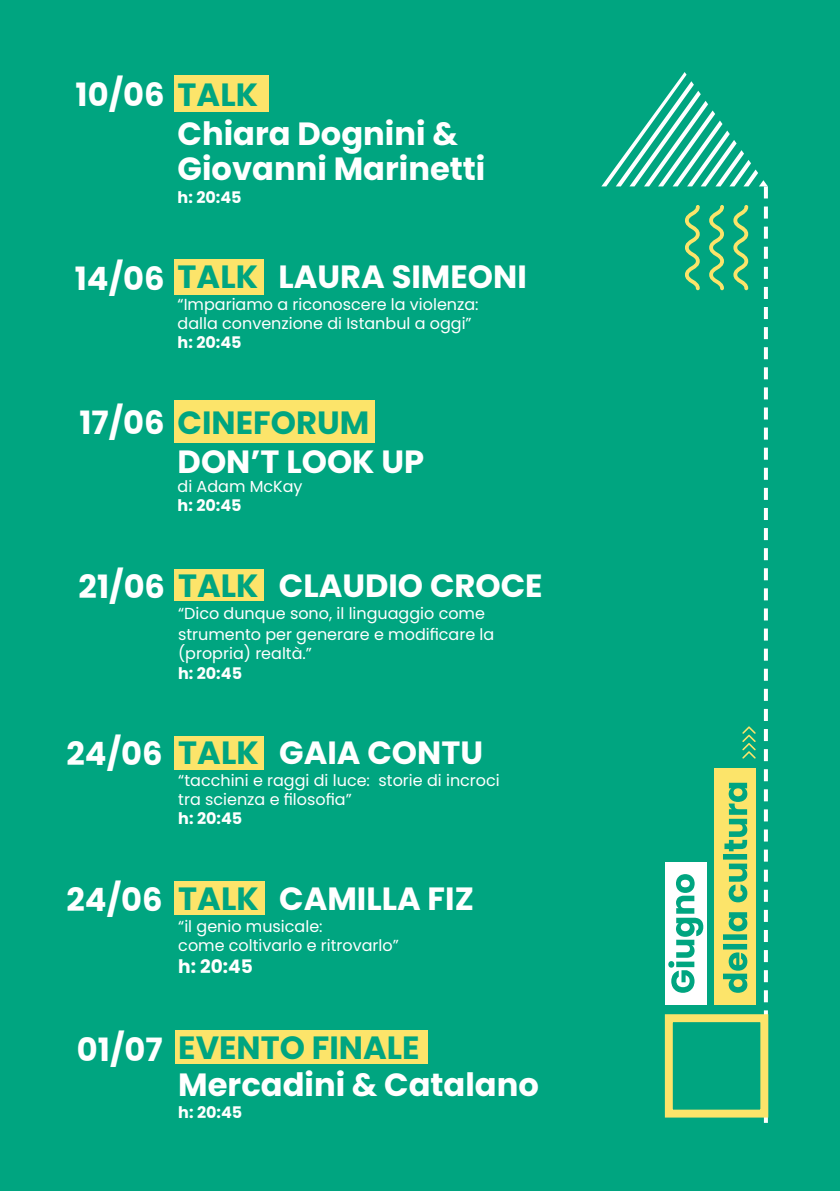
<style>
.page{position:relative;width:840px;height:1191px;background:#fff}
.page>*{position:absolute;margin:0;border:0;box-sizing:border-box;transform-origin:0 0}
.t1{font:700 32.2px/35px "Poppins";color:#fff}
.t2{font:700 32.2px "Poppins";color:#00a580}
.t3{font:700 18.6px "Poppins";color:#fff}
.t4{font:16px/21.6px "Poppins";color:#fff}
.t5{font:700 16px "Poppins";color:#fff}
.s1{color:#00a580}
.s2{color:#fff}
</style>
<div class="page">
<div style="left:0;top:0;width:839px;height:1191px;background:#00a580"></div>
<div style="left:174px;top:76px;width:94px;height:36px;background:#fce46a"></div>
<div style="left:174px;top:259px;width:89px;height:36px;background:#fce46a"></div>
<div style="left:174px;top:400px;width:200px;height:43px;background:#fce46a"></div>
<div style="left:174px;top:569px;width:89px;height:31px;background:#fce46a"></div>
<div style="left:174px;top:736px;width:89px;height:34px;background:#fce46a"></div>
<div style="left:174px;top:881px;width:91px;height:33px;background:#fce46a"></div>
<div style="left:174px;top:1030px;width:253px;height:33px;background:#fce46a"></div>
<svg style="left:601px;top:72px;width:166px;height:1051px"></svg>
<p class="t1" style="left:76px;top:77px;width:184px">10/06 <span class="s1">TALK</span></p>
<p class="t1" style="left:177px;top:116px;width:309px">Chiara Dognini &amp;<br>Giovanni Marinetti</p>
<p class="t5" style="left:177px;top:188px;width:65px">h: 20:45</p>
<p class="t1" style="left:75px;top:260px;width:453px">14/06 <span class="s1">TALK</span> LAURA SIMEONI</p>
<p class="t4" style="left:177px;top:294px;width:302px">“Impariamo a riconoscere la violenza:</p>
<p class="t4" style="left:177px;top:313px;width:295px">dalla convenzione di Istanbul a oggi”</p>
<p class="t5" style="left:177px;top:333px;width:65px">h: 20:45</p>
<p class="t2" style="left:79px;top:404px;width:291px"><span class="s2">17/06</span> CINEFORUM</p>
<p class="t1" style="left:177px;top:444px;width:248px">DON’T LOOK UP</p>
<p class="t4" style="left:177px;top:475px;width:126px">di Adam McKay</p>
<p class="t5" style="left:177px;top:496px;width:65px">h: 20:45</p>
<p class="t1" style="left:79px;top:568px;width:465px">21/06 <span class="s1">TALK</span> CLAUDIO CROCE</p>
<p class="t4" style="left:178px;top:602px;width:317px">“Dico dunque sono, il linguaggio come strumento per generare e modificare la</p>
<p class="t4" style="left:178px;top:643px;width:135px">(propria) realtà.”</p>
<p class="t5" style="left:178px;top:663px;width:65px">h: 20:45</p>
<p class="t1" style="left:67px;top:736px;width:98px">24/06</p>
<p class="t1" style="left:178px;top:735px;width:306px"><span class="s1">TALK</span> GAIA CONTU</p>
<p class="t4" style="left:178px;top:771px;width:323px;line-height:19.2px">“tacchini e raggi di luce: storie di incroci tra scienza e filosofia”</p>
<p class="t5" style="left:178px;top:809px;width:65px">h: 20:45</p>
<p class="t1" style="left:67px;top:882px;width:98px">24/06</p>
<p class="t1" style="left:178px;top:881px;width:297px"><span class="s1">TALK</span> CAMILLA FIZ</p>
<p class="t4" style="left:178px;top:915px;width:146px">“il genio musicale:</p>
<p class="t4" style="left:178px;top:934px;width:222px">come coltivarlo e ritrovarlo”</p>
<p class="t3" style="left:178px;top:956px;width:76px">h: 20:45</p>
<p class="t1" style="left:77px;top:1032px;width:87px">01/07</p>
<p class="t2" style="left:178px;top:1029px;width:242px">EVENTO FINALE</p>
<p class="t1" style="left:178px;top:1067px;width:362px">Mercadini &amp; Catalano</p>
<p class="t5" style="left:178px;top:1102px;width:65px">h: 20:45</p>
</div>
